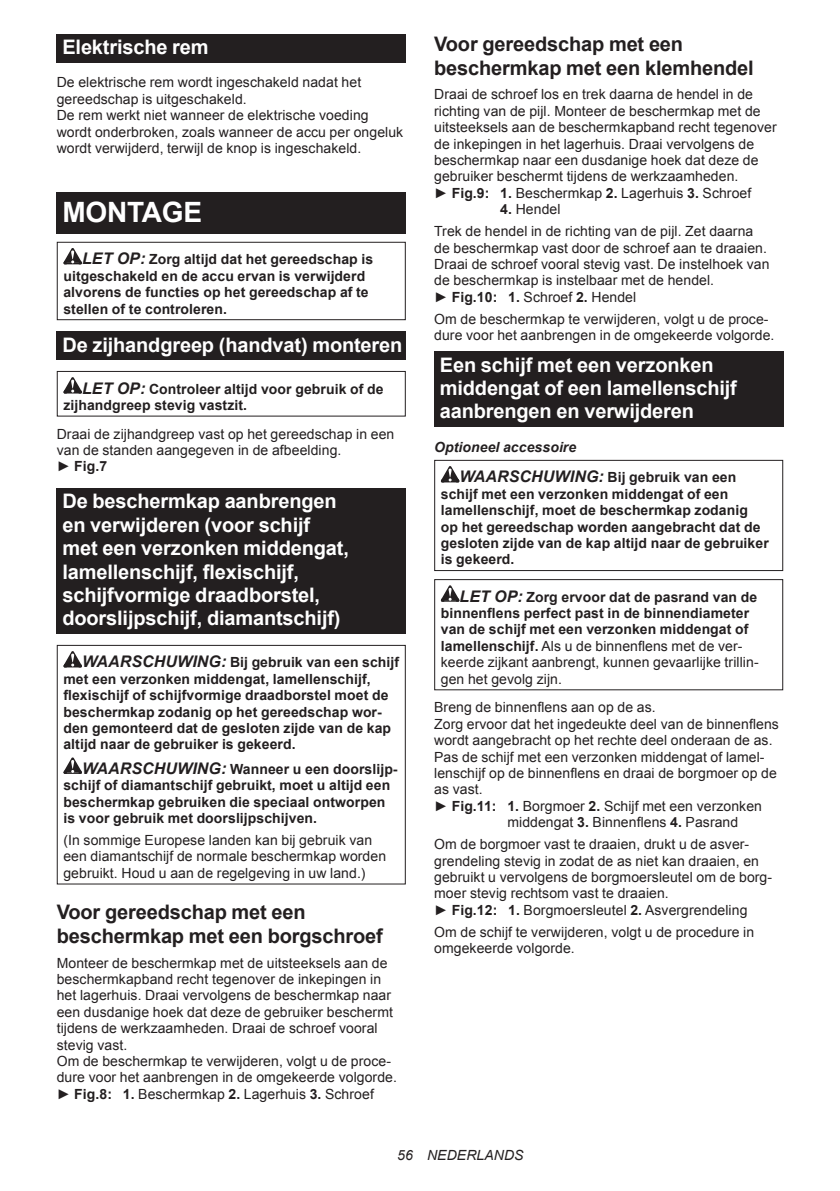
<style>
.page{position:relative;width:840px;height:1191px;background:#fff}
.page>*{position:absolute;margin:0;border:0;box-sizing:border-box;transform-origin:0 0}
.t1{font:700 28px "Arial";letter-spacing:-.01em;color:#fff}
.t2{font:700 20px/23.4px "Arial";letter-spacing:-.01em;color:#fff}
.t3{font:700 20px/23.4px "Arial";letter-spacing:-.01em;color:#231f20}
.t4{font:14px/16.4px "Arial";letter-spacing:.005em;color:#231f20}
.t5{font:700 14px/16.4px "Arial";letter-spacing:.005em;color:#231f20}
.t6{font:italic 700 14px/30.6px "Arial";letter-spacing:.005em;color:#231f20}
.t7{font:italic 14px "Arial";letter-spacing:.005em;color:#231f20}
.s1{font-style:italic;font-size:16px}
.s2{font-weight:700}
.s3{font-size:16px}
.s4{font-style:normal}
.s5{font-weight:400}
</style>
<div class="page">
<div style="left:57px;top:34px;width:348px;height:29px;background:#231f20"></div>
<div style="left:57px;top:193px;width:348px;height:41px;background:#231f20"></div>
<svg style="left:63px;top:248px;width:19px;height:16px"></svg>
<div style="left:57px;top:242px;width:348px;height:78px;border:1px solid #231f20"></div>
<div style="left:57px;top:331px;width:348px;height:29px;background:#231f20"></div>
<svg style="left:63px;top:377px;width:19px;height:16px"></svg>
<div style="left:57px;top:371px;width:348px;height:45px;border:1px solid #231f20"></div>
<div style="left:57px;top:488px;width:348px;height:146px;background:#231f20"></div>
<svg style="left:63px;top:651px;width:19px;height:16px"></svg>
<svg style="left:63px;top:757px;width:19px;height:17px"></svg>
<div style="left:57px;top:645px;width:348px;height:239px;border:1px solid #231f20"></div>
<div style="left:434px;top:351px;width:348px;height:76px;background:#231f20"></div>
<svg style="left:440px;top:466px;width:19px;height:16px"></svg>
<div style="left:434px;top:460px;width:348px;height:111px;border:1px solid #231f20"></div>
<svg style="left:440px;top:585px;width:19px;height:16px"></svg>
<div style="left:434px;top:579px;width:348px;height:111px;border:1px solid #231f20"></div>
<h2 class="t2" style="left:62px;top:36px;width:148px">Elektrische rem</h2>
<p class="t4" style="left:57px;top:74px;width:348px">De elektrische rem wordt ingeschakeld nadat het gereedschap is uitgeschakeld.<br>De rem werkt niet wanneer de elektrische voeding wordt onderbroken, zoals wanneer de accu per ongeluk wordt verwijderd, terwijl de knop is ingeschakeld.</p>
<h1 class="t1" style="left:62px;top:194px;width:141px">MONTAGE</h1>
<p class="t5" style="left:63px;top:252px;width:311px;text-indent:19px"><span class="s1">LET OP:</span> Zorg altijd dat het gereedschap is uitgeschakeld en de accu ervan is verwijderd alvorens de functies op het gereedschap af te stellen of te controleren.</p>
<h2 class="t2" style="left:62px;top:333px;width:341px">De zijhandgreep (handvat) monteren</h2>
<p class="t5" style="left:63px;top:381px;width:321px;text-indent:19px"><span class="s1">LET OP:</span> Controleer altijd voor gebruik of de zijhandgreep stevig vastzit.</p>
<p class="t4" style="left:57px;top:426px;width:339px">Draai de zijhandgreep vast op het gereedschap in een van de standen aangegeven in de afbeelding.<br>► <span class="s2">Fig.7</span></p>
<h2 class="t2" style="left:62px;top:490px;width:288px">De beschermkap aanbrengen en verwijderen (voor schijf met een verzonken middengat, lamellenschijf, flexischijf, schijfvormige draadborstel, doorslijpschijf, diamantschijf)</h2>
<p class="t5" style="left:63px;top:655px;width:337px;text-indent:19px"><span class="s1">WAARSCHUWING:</span> Bij gebruik van een schijf met een verzonken middengat, lamellenschijf, flexischijf of schijfvormige draadborstel moet de beschermkap zodanig op het gereedschap wor&shy;den gemonteerd dat de gesloten zijde van de kap altijd naar de gebruiker is gekeerd.</p>
<p class="t5" style="left:63px;top:761px;width:335px;text-indent:19px"><span class="s1">WAARSCHUWING:</span> Wanneer u een doorslijp&shy;schijf of diamantschijf gebruikt, moet u altijd een beschermkap gebruiken die speciaal ontworpen is voor gebruik met doorslijpschijven.</p>
<p class="t4" style="left:63px;top:832px;width:324px">(In sommige Europese landen kan bij gebruik van een diamantschijf de normale beschermkap worden gebruikt. Houd u aan de regelgeving in uw land.)</p>
<h2 class="t3" style="left:57px;top:901px;width:327px">Voor gereedschap met een beschermkap met een borgschroef</h2>
<p class="t4" style="left:57px;top:954px;width:341px">Monteer de beschermkap met de uitsteeksels aan de beschermkapband recht tegenover de inkepingen in het lagerhuis. Draai vervolgens de beschermkap naar een dusdanige hoek dat deze de gebruiker beschermt tijdens de werkzaamheden. Draai de schroef vooral stevig vast.<br>Om de beschermkap te verwijderen, volgt u de proce&shy;dure voor het aanbrengen in de omgekeerde volgorde. ► <span class="s2">Fig.8: 1.</span> Beschermkap <span class="s2">2.</span> Lagerhuis <span class="s2">3.</span> Schroef</p>
<h2 class="t3" style="left:434px;top:33px;width:321px">Voor gereedschap met een beschermkap met een klemhendel</h2>
<p class="t4" style="left:434px;top:86px;width:344px">Draai de schroef los en trek daarna de hendel in de richting van de pijl. Monteer de beschermkap met de uitsteeksels aan de beschermkapband recht tegenover de inkepingen in het lagerhuis. Draai vervolgens de beschermkap naar een dusdanige hoek dat deze de gebruiker beschermt tijdens de werkzaamheden.<br>► <span class="s2">Fig.9: 1.</span> Beschermkap <span class="s2">2.</span> Lagerhuis <span class="s2">3.</span> Schroef</p>
<p class="t4" style="left:434px;top:198px;width:320px;line-height:22px;text-indent:66px"><span class="s2">4.</span> Hendel<br>Trek de hendel in de richting van de pijl. Zet daarna</p>
<p class="t4" style="left:434px;top:240px;width:337px">de beschermkap vast door de schroef aan te draaien.<br>Draai de schroef vooral stevig vast. De instelhoek van de beschermkap is instelbaar met de hendel.<br>► <span class="s2">Fig.10: 1.</span> Schroef <span class="s2">2.</span> Hendel</p>
<p class="t4" style="left:434px;top:311px;width:341px">Om de beschermkap te verwijderen, volgt u de proce&shy;dure voor het aanbrengen in de omgekeerde volgorde.</p>
<h2 class="t2" style="left:439px;top:353px;width:298px">Een schijf met een verzonken middengat of een lamellenschijf aanbrengen en verwijderen</h2>
<p class="t6" style="left:459px;top:432px;width:278px;text-indent:-25px">Optioneel accessoire<br><span class="s3">WAARSCHUWING:</span> <span class="s4">Bij gebruik van een</span></p>
<p class="t5" style="left:440px;top:486px;width:329px">schijf met een verzonken middengat of een lamellenschijf, moet de beschermkap zodanig<br>op het gereedschap worden aangebracht dat de gesloten zijde van de kap altijd naar de gebruiker is gekeerd.</p>
<p class="t5" style="left:440px;top:589px;width:319px;text-indent:19px"><span class="s1">LET OP:</span> Zorg ervoor dat de pasrand van de binnenflens perfect past in de binnendiameter van de schijf met een verzonken middengat of lamellenschijf. <span class="s5">Als u de binnenflens met de ver&shy;keerde zijkant aanbrengt, kunnen gevaarlijke trillin&shy;gen het gevolg zijn.</span></p>
<p class="t4" style="left:434px;top:699px;width:223px">Breng de binnenflens aan op de as.</p>
<p class="t4" style="left:434px;top:716px;width:346px">Zorg ervoor dat het ingedeukte deel van de binnenflens</p>
<p class="t4" style="left:434px;top:732px;width:340px">wordt aangebracht op het rechte deel onderaan de as.</p>
<p class="t4" style="left:434px;top:748px;width:332px">Pas de schijf met een verzonken middengat of lamel-</p>
<p class="t4" style="left:434px;top:765px;width:344px">lenschijf op de binnenflens en draai de borgmoer op de</p>
<p class="t4" style="left:434px;top:781px;width:50px">as vast.</p>
<p class="t4" style="left:434px;top:797px;width:329px">► <span class="s2">Fig.11: 1.</span> Borgmoer <span class="s2">2.</span> Schijf met een verzonken</p>
<p class="t4" style="left:507px;top:814px;width:232px">middengat <span class="s2">3.</span> Binnenflens <span class="s2">4.</span> Pasrand</p>
<p class="t4" style="left:434px;top:836px;width:339px">Om de borgmoer vast te draaien, drukt u de asver&shy;grendeling stevig in zodat de as niet kan draaien, en gebruikt u vervolgens de borgmoersleutel om de borg&shy;moer stevig rechtsom vast te draaien.<br>► <span class="s2">Fig.12: 1.</span> Borgmoersleutel <span class="s2">2.</span> Asvergrendeling</p>
<p class="t4" style="left:434px;top:923px;width:321px">Om de schijf te verwijderen, volgt u de procedure in omgekeerde volgorde.</p>
<p class="t7" style="left:397px;top:1146px;width:128px">56 NEDERLANDS</p>
</div>
